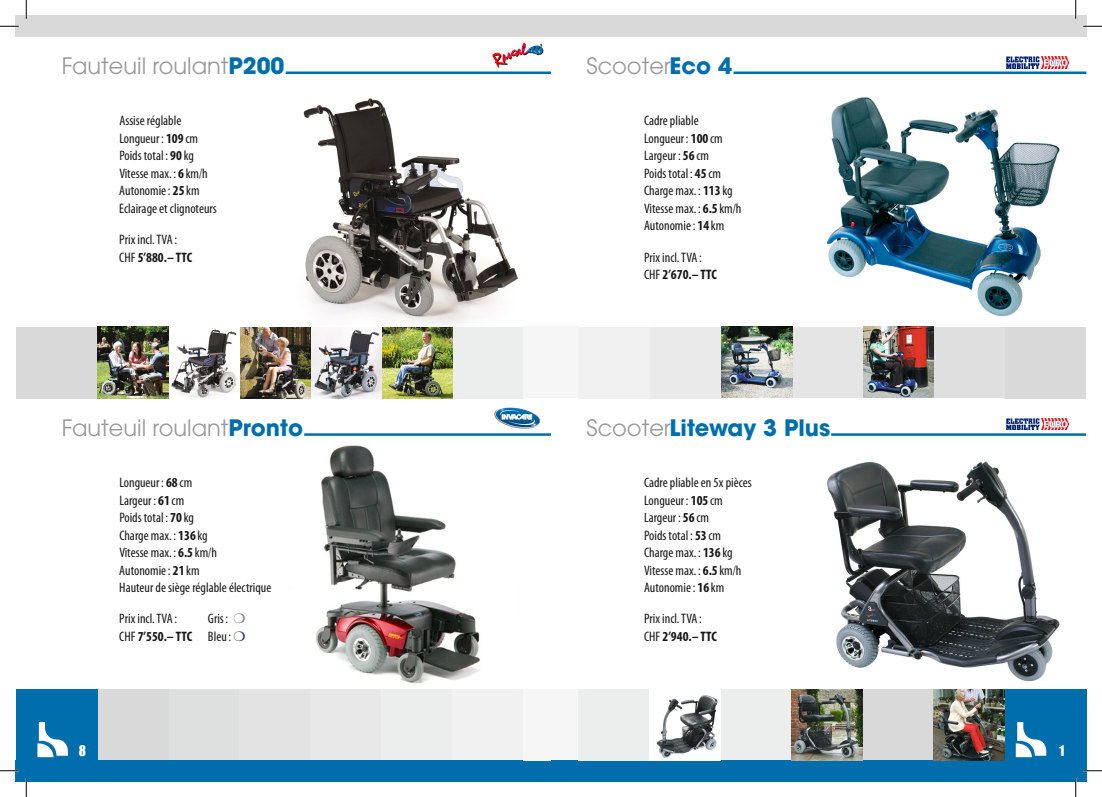
<style>
.page{position:relative;width:1102px;height:797px;background:#fff}
.page>*{position:absolute;margin:0;border:0;box-sizing:border-box;transform-origin:0 0}
.t1{font:22.5px "Avant Garde";color:#999}
.t2{font:700 22.5px "Avant Garde";color:#006ead}
.t3{font:15px "Impact LT Std";color:#fff}
.t4{font:condensed 13.75px/17.5px "Myriad Pro";color:#151616}
.s1{font-weight:700;color:#006ead}
.s2{font-weight:700}
.s3{font-weight:400;color:#999}
.s4{color:#818281}
.s5{color:#2d3993}
</style>
<div class="page">
<img style="left:315px;top:445px;width:165px;height:239px">
<img style="left:303px;top:98px;width:215px;height:228px">
<img style="left:827px;top:461px;width:233px;height:221px">
<img style="left:826px;top:97px;width:234px;height:230px">
<div style="left:168px;top:689px;width:71px;height:71px;background:#dedfdf"></div>
<div style="left:239px;top:689px;width:71px;height:71px;background:#e3e3e3"></div>
<div style="left:381px;top:689px;width:71px;height:71px;background:#eceded"></div>
<div style="left:310px;top:689px;width:71px;height:71px;background:#e8e8e8"></div>
<div style="left:97px;top:689px;width:71px;height:71px;background:#d9d9da"></div>
<div style="left:16px;top:327px;width:81px;height:71px;background:#d9d9da"></div>
<div style="left:452px;top:327px;width:71px;height:71px;background:#eceded"></div>
<div style="left:452px;top:689px;width:71px;height:71px;background:#f1f1f1"></div>
<div style="left:16px;top:760px;width:535px;height:21px;background:#006ead"></div>
<div style="left:16px;top:16px;width:535px;height:21px;background:#d9d9da"></div>
<div style="left:16px;top:689px;width:81px;height:71px;background:#006ead"></div>
<svg style="left:37px;top:722px;width:31px;height:35px"></svg>
<div style="left:523px;top:327px;width:28px;height:71px;background:#f6f6f6"></div>
<div style="left:523px;top:689px;width:28px;height:71px;background:#f6f6f6"></div>
<hr style="left:304px;top:433px;width:247px;height:3px;background:#006ead">
<img style="left:97px;top:327px;width:355px;height:71px">
<img style="left:492px;top:42px;width:52px;height:26px">
<hr style="left:286px;top:71px;width:265px;height:3px;background:#006ead">
<img style="left:494px;top:407px;width:46px;height:22px">
<div style="left:551px;top:327px;width:27px;height:71px;background:#f6f6f6"></div>
<div style="left:551px;top:689px;width:27px;height:71px;background:#f6f6f6"></div>
<div style="left:551px;top:760px;width:535px;height:21px;background:#006ead"></div>
<div style="left:551px;top:16px;width:535px;height:21px;background:#d9d9da"></div>
<hr style="left:831px;top:433px;width:254px;height:3px;background:#006ead">
<div style="left:1004px;top:327px;width:82px;height:71px;background:#d9d9da"></div>
<div style="left:933px;top:327px;width:71px;height:71px;background:#dfdfdf"></div>
<div style="left:792px;top:327px;width:71px;height:71px;background:#e5e5e5"></div>
<div style="left:650px;top:327px;width:71px;height:71px;background:#eaeaeb"></div>
<div style="left:578px;top:327px;width:71px;height:71px;background:#f0f0f0"></div>
<img style="left:1006px;top:418px;width:62px;height:12px">
<img style="left:1006px;top:57px;width:62px;height:11px">
<hr style="left:733px;top:71px;width:353px;height:3px;background:#006ead">
<div style="left:862px;top:689px;width:71px;height:71px;background:#d9d9da"></div>
<div style="left:720px;top:689px;width:71px;height:71px;background:#eceded"></div>
<div style="left:578px;top:689px;width:71px;height:71px;background:#eceded"></div>
<img style="left:933px;top:689px;width:71px;height:71px">
<img style="left:791px;top:689px;width:71px;height:71px">
<img style="left:656px;top:694px;width:62px;height:64px">
<img style="left:863px;top:327px;width:70px;height:71px">
<img style="left:721px;top:327px;width:71px;height:71px">
<div style="left:1004px;top:689px;width:82px;height:71px;background:#006ead"></div>
<svg style="left:1015px;top:722px;width:31px;height:35px"></svg>
<svg style="left:0;top:25px;width:19px;height:2px"></svg>
<svg style="left:1083px;top:25px;width:18px;height:2px"></svg>
<svg style="left:0;top:770px;width:19px;height:1px"></svg>
<svg style="left:1083px;top:770px;width:18px;height:1px"></svg>
<svg style="left:25px;top:0;width:2px;height:19px"></svg>
<svg style="left:25px;top:778px;width:2px;height:19px"></svg>
<svg style="left:1074px;top:0;width:2px;height:19px"></svg>
<svg style="left:1074px;top:778px;width:2px;height:19px"></svg>
<h1 class="t1" style="left:62px;top:52px;width:224px">Fauteuil roulant<span class="s1">P200</span></h1>
<h1 class="t1" style="left:586px;top:52px;width:147px">Scooter<span class="s1">Eco 4</span></h1>
<p class="t4" style="left:119px;top:112px;width:99px">Assise réglable<br>Longueur : <span class="s2">109</span> cm<br>Poids total : <span class="s2">90</span> kg<br>Vitesse max. : <span class="s2">6</span> km/h<br>Autonomie : <span class="s2">25</span> km<br>Eclairage et clignoteurs</p>
<p class="t4" style="left:119px;top:231px;width:74px">Prix incl.TVA :<br>CHF <span class="s2">5’880.– TTC</span></p>
<p class="t4" style="left:644px;top:112px;width:99px">Cadre pliable<br>Longueur : <span class="s2">100</span> cm<br>Largeur : <span class="s2">56</span> cm<br>Poids total : <span class="s2">45</span> cm<br>Charge max. : <span class="s2">113</span> kg<br>Vitesse max. : <span class="s2">6.5</span> km/h<br>Autonomie : <span class="s2">14</span> km</p>
<p class="t4" style="left:644px;top:248px;width:74px">Prix incl.TVA :<br>CHF <span class="s2">2’670.– TTC</span></p>
<h1 class="t1" style="left:62px;top:414px;width:243px">Fauteuil roulant<span class="s1">Pronto</span></h1>
<h1 class="t2" style="left:586px;top:413px;width:245px"><span class="s3">Scooter</span>Liteway 3 Plus</h1>
<p class="t4" style="left:119px;top:473px;width:153px">Longueur : <span class="s2">68</span> cm<br>Largeur : <span class="s2">61</span> cm<br>Poids total : <span class="s2">70</span> kg<br>Charge max. : <span class="s2">136</span> kg<br>Vitesse max. : <span class="s2">6.5</span> km/h<br>Autonomie : <span class="s2">21</span> km<br>Hauteur de siège réglable électrique</p>
<p class="t4" style="left:119px;top:610px;width:59px">Prix incl.TVA :</p>
<p class="t4" style="left:119px;top:610px;width:128px;text-align:right">Gris : <span class="s4">❍<br></span>CHF <span class="s2">7’550.– TTC</span> Bleu : <span class="s5">❍</span></p>
<p class="t4" style="left:644px;top:473px;width:109px">Cadre pliable en 5x pièces<br>Longueur : <span class="s2">105</span> cm<br>Largeur : <span class="s2">56</span> cm<br>Poids total : <span class="s2">53</span> cm<br>Charge max. : <span class="s2">136</span> kg<br>Vitesse max. : <span class="s2">6.5</span> km/h<br>Autonomie : <span class="s2">16</span> km</p>
<p class="t4" style="left:644px;top:610px;width:74px">Prix incl.TVA :<br>CHF <span class="s2">2’940.– TTC</span></p>
<p class="t3" style="left:79px;top:742px;width:9px">8</p>
<p class="t3" style="left:1058px;top:742px;width:7px">1</p>
</div>
